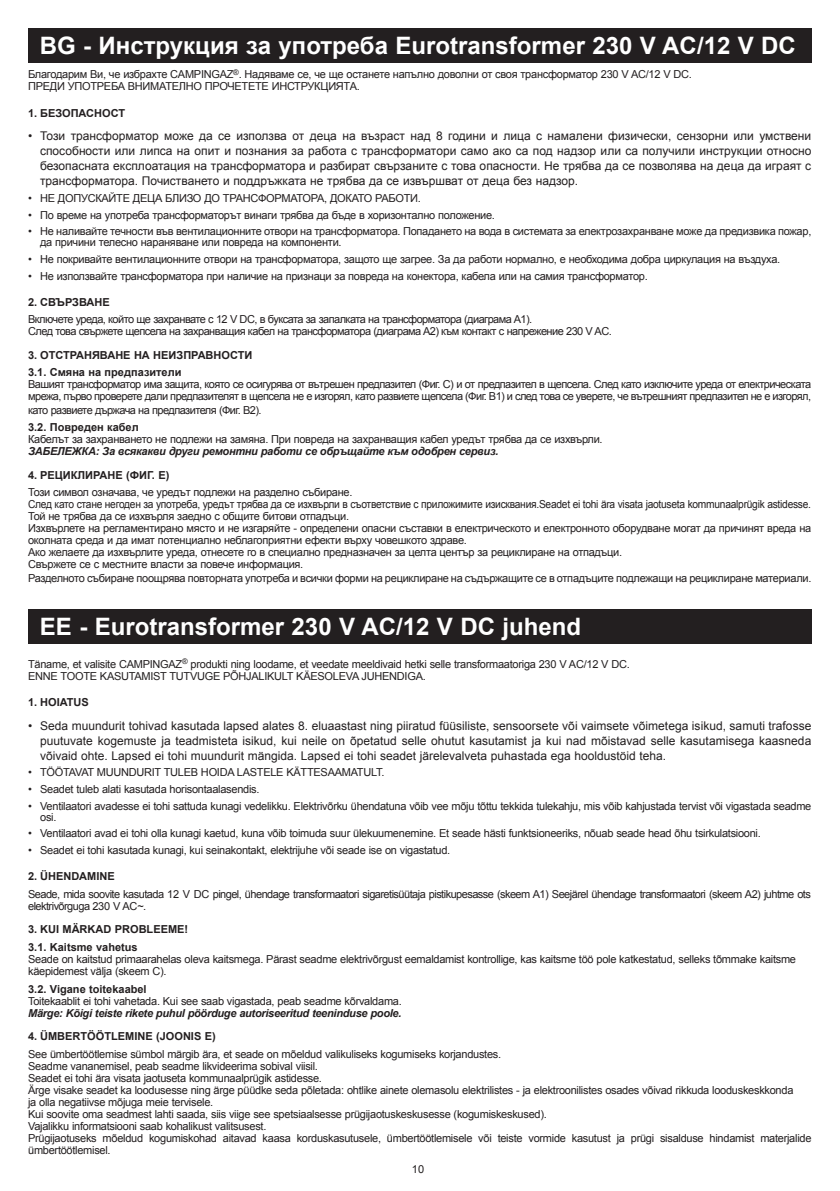
<style>
.page{position:relative;width:840px;height:1191px;background:#fff}
.page>*{position:absolute;margin:0;border:0;box-sizing:border-box;transform-origin:0 0}
.t1{font:700 24px "Arial";color:#fff}
.t2{font:12px/15px "Arial";color:#231f20;text-align:justify}
.t3{font:11px/12px "Arial";letter-spacing:-.025em;color:#231f20}
.t4{font:11px/12px "Arial";letter-spacing:-.05em;color:#231f20}
.t5{font:700 11px/17.6px "Arial";color:#231f20}
.t6{font:italic 700 11px "Arial";letter-spacing:-.025em;color:#231f20}
</style>
<div class="page">
<div style="left:28px;top:28px;width:783px;height:34px;background:#231f20"></div>
<div style="left:28px;top:609px;width:783px;height:34px;background:#231f20"></div>
<h1 class="t1" style="left:40px;top:29px;width:757px">BG - Инструкция за употреба Eurotransformer 230 V AC/12 V DC</h1>
<p class="t3" style="left:28px;top:69px;width:665px">Благодарим Ви, че избрахте CAMPINGAZ<sup>®</sup>. Надяваме се, че ще останете напълно доволни от своя трансформатор 230 V AC/12 V DC.<br>ПРЕДИ УПОТРЕБА ВНИМАТЕЛНО ПРОЧЕТЕТЕ ИНСТРУКЦИЯТА.</p>
<p class="t5" style="left:28px;top:104px;width:98px">1. БЕЗОПАСНОСТ</p>
<p class="t2" style="left:40px;top:130px;width:772px;text-indent:-12px">• Този трансформатор може да се използва от деца на възраст над 8 години и лица с намалени физически, сензорни или умствени способности или липса на опит и познания за работа с трансформатори само ако са под надзор или са получили инструкции относно безопасната експлоатация на трансформатора и разбират свързаните с това опасности. Не трябва да се позволява на деца да играят с трансформатора. Почистването и поддръжката не трябва да се извършват от деца без надзор.</p>
<p class="t3" style="left:28px;top:193px;width:394px">• НЕ ДОПУСКАЙТЕ ДЕЦА БЛИЗО ДО ТРАНСФОРМАТОРА, ДОКАТО РАБОТИ.</p>
<p class="t3" style="left:28px;top:210px;width:468px">• По време на употреба трансформаторът винаги трябва да бъде в хоризонтално положение.</p>
<p class="t3" style="left:40px;top:227px;width:772px;line-height:11px;text-indent:-12px">• Не наливайте течности във вентилационните отвори на трансформатора. Попадането на вода в системата за електрозахранване може да предизвика пожар, да причини телесно нараняване или повреда на компоненти.</p>
<p class="t3" style="left:28px;top:254px;width:753px">• Не покривайте вентилационните отвори на трансформатора, защото ще загрее. За да работи нормално, е необходима добра циркулация на въздуха.</p>
<p class="t3" style="left:28px;top:271px;width:621px">• Не използвайте трансформатора при наличие на признаци за повреда на конектора, кабела или на самия трансформатор.</p>
<p class="t5" style="left:28px;top:293px;width:83px">2. СВЪРЗВАНЕ</p>
<p class="t4" style="left:28px;top:314px;width:585px">Включете уреда, който ще захранвате с 12 V DC, в буксата за запалката на трансформатора (диаграма A1).<br>След това свържете щепсела на захранващия кабел на трансформатора (диаграма A2) към контакт с напрежение 230 V AC.</p>
<p class="t5" style="left:28px;top:346px;width:226px">3. ОТСТРАНЯВАНЕ НА НЕИЗПРАВНОСТИ<br>3.1. Смяна на предпазители</p>
<p class="t4" style="left:28px;top:379px;width:784px">Вашият трансформатор има защита, която се осигурява от вътрешен предпазител (Фиг. C) и от предпазител в щепсела. След като изключите уреда от електрическата мрежа, първо проверете дали предпазителят в щепсела не е изгорял, като развиете щепсела (Фиг. B1) и след това се уверете, че вътрешният предпазител не е изгорял,</p>
<p class="t4" style="left:28px;top:404px;width:235px">като развиете държача на предпазителя (Фиг. B2).</p>
<p class="t5" style="left:28px;top:419px;width:112px">3.2. Повреден кабел</p>
<p class="t3" style="left:28px;top:433px;width:575px">Кабелът за захранването не подлежи на замяна. При повреда на захранващия кабел уредът трябва да се изхвърли.</p>
<p class="t6" style="left:28px;top:444px;width:471px">ЗАБЕЛЕЖКА: За всякакви други ремонтни работи се обръщайте към одобрен сервиз.</p>
<p class="t5" style="left:28px;top:466px;width:143px">4. РЕЦИКЛИРАНЕ (ФИГ. E)</p>
<p class="t3" style="left:28px;top:486px;width:784px">Този символ означава, че уредът подлежи на разделно събиране.<br>След като стане негоден за употреба, уредът трябва да се изхвърли в съответствие с приложимите изисквания.Seadet ei tohi ära visata jaotuseta kommunaalprügik astidesse.<br>Той не трябва да се изхвърля заедно с общите битови отпадъци.<br>Изхвърлете на регламентирано място и не изгаряйте - определени опасни съставки в електрическото и електронното оборудване могат да причинят вреда на околната среда и да имат потенциално неблагоприятни ефекти върху човешкото здраве.<br>Ако желаете да изхвърлите уреда, отнесете го в специално предназначен за целта център за рециклиране на отпадъци.<br>Свържете се с местните власти за повече информация.</p>
<p class="t3" style="left:28px;top:572px;width:784px">Разделното събиране поощрява повторната употреба и всички форми на рециклиране на съдържащите се в отпадъците подлежащи на рециклиране материали.</p>
<h1 class="t1" style="left:40px;top:617px;width:542px">EE - Eurotransformer 230 V AC/12 V DC juhend</h1>
<p class="t3" style="left:28px;top:658px;width:603px">Täname, et valisite CAMPINGAZ<sup>®</sup> produkti ning loodame, et veedate meeldivaid hetki selle transformaatoriga 230 V AC/12 V DC.<br>ENNE TOOTE KASUTAMIST TUTVUGE PÕHJALIKULT KÄESOLEVA JUHENDIGA.</p>
<p class="t5" style="left:28px;top:694px;width:62px">1. HOIATUS</p>
<p class="t2" style="left:40px;top:719px;width:772px;text-indent:-12px">• Seda muundurit tohivad kasutada lapsed alates 8. eluaastast ning piiratud füüsiliste, sensoorsete või vaimsete võimetega isikud, samuti trafosse puutuvate kogemuste ja teadmisteta isikud, kui neile on õpetatud selle ohutut kasutamist ja kui nad mõistavad selle kasutamisega kaasneda võivaid ohte. Lapsed ei tohi muundurit mängida. Lapsed ei tohi seadet järelevalveta puhastada ega hooldustöid teha.</p>
<p class="t3" style="left:28px;top:767px;width:357px">• TÖÖTAVAT MUUNDURIT TULEB HOIDA LASTELE KÄTTESAAMATULT.</p>
<p class="t3" style="left:28px;top:784px;width:233px">• Seadet tuleb alati kasutada horisontaalasendis.</p>
<p class="t3" style="left:40px;top:801px;width:772px;line-height:11px;text-indent:-12px">• Ventilaatori avadesse ei tohi sattuda kunagi vedelikku. Elektrivõrku ühendatuna võib vee mõju tõttu tekkida tulekahju, mis võib kahjustada tervist või vigastada seadme osi.</p>
<p class="t3" style="left:28px;top:828px;width:733px">• Ventilaatori avad ei tohi olla kunagi kaetud, kuna võib toimuda suur ülekuumenemine. Et seade hästi funktsioneeriks, nõuab seade head õhu tsirkulatsiooni.</p>
<p class="t3" style="left:28px;top:845px;width:423px">• Seadet ei tohi kasutada kunagi, kui seinakontakt, elektrijuhe või seade ise on vigastatud.</p>
<p class="t5" style="left:28px;top:868px;width:88px">2. ÜHENDAMINE</p>
<p class="t4" style="left:28px;top:888px;width:783px">Seade, mida soovite kasutada 12 V DC pingel, ühendage transformaatori sigaretisüütaja pistikupesasse (skeem A1) Seejärel ühendage transformaatori (skeem A2) juhtme ots elektrivõrguga 230 V AC~.</p>
<p class="t5" style="left:28px;top:921px;width:161px">3. KUI MÄRKAD PROBLEEME!<br>3.1. Kaitsme vahetus</p>
<p class="t3" style="left:28px;top:953px;width:769px">Seade on kaitstud primaarahelas oleva kaitsmega. Pärast seadme elektrivõrgust eemaldamist kontrollige, kas kaitsme töö pole katkestatud, selleks tõmmake kaitsme käepidemest välja (skeem C).</p>
<p class="t5" style="left:28px;top:981px;width:120px">3.2. Vigane toitekaabel</p>
<p class="t3" style="left:28px;top:995px;width:375px">Toitekaablit ei tohi vahetada. Kui see saab vigastada, peab seadme kõrvaldama.</p>
<p class="t6" style="left:28px;top:1008px;width:374px">Märge: Kõigi teiste rikete puhul pöörduge autoriseeritud teeninduse poole.</p>
<p class="t5" style="left:28px;top:1028px;width:189px">4. ÜMBERTÖÖTLEMINE (JOONIS E)</p>
<p class="t3" style="left:28px;top:1048px;width:784px">See ümbertöötlemise sümbol märgib ära, et seade on mõeldud valikuliseks kogumiseks korjandustes.<br>Seadme vananemisel, peab seadme likvideerima sobival viisil.<br>Seadet ei tohi ära visata jaotuseta kommunaalprügik astidesse.<br>Ärge visake seadet ka loodusesse ning ärge püüdke seda põletada: ohtlike ainete olemasolu elektrilistes - ja elektroonilistes osades võivad rikkuda looduskeskkonda<br>ja olla negatiivse mõjuga meie tervisele.<br>Kui soovite oma seadmest lahti saada, siis viige see spetsiaalsesse prügijaotuskeskusesse (kogumiskeskused).<br>Vajalikku informatsiooni saab kohalikust valitsusest.<br>Prügijaotuseks mõeldud kogumiskohad aitavad kaasa korduskasutusele, ümbertöötlemisele või teiste vormide kasutust ja prügi sisalduse hindamist materjalide ümbertöötlemisel.</p>
<p class="t3" style="left:411px;top:1164px;width:14px">10</p>
</div>
